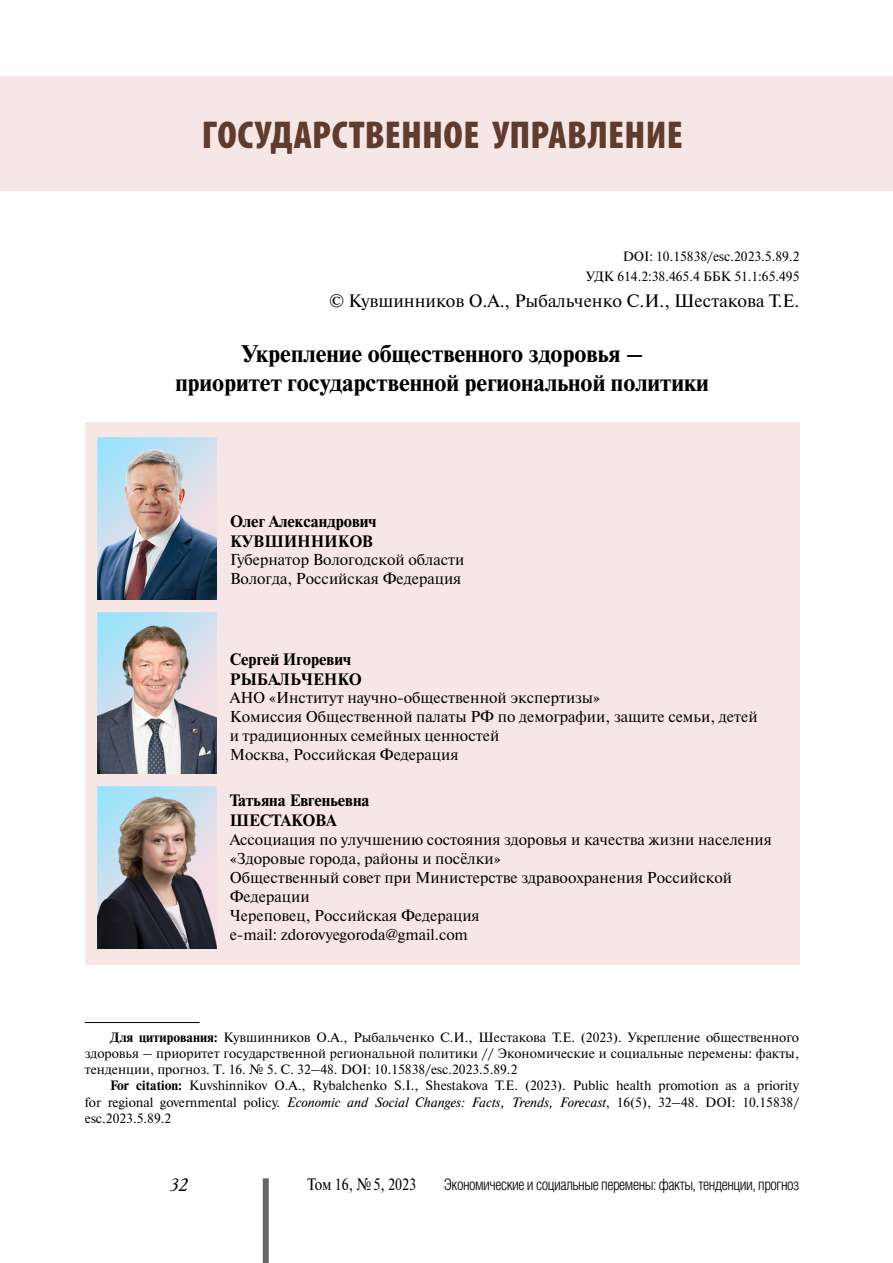
<style>
.page{position:relative;width:893px;height:1263px;background:#fff}
.page>*{position:absolute;margin:0;border:0;box-sizing:border-box;transform-origin:0 0}
.t1{font:900 condensed 39px "Myriad Pro";letter-spacing:.005em;color:#603c2f}
.t2{font:700 24px/28.8px "Newton C";color:#000;text-align:center}
.t3{font:18px "Newton C";color:#000}
.t4{font:italic 18px "Academy";color:#000}
.t5{font:700 16.5px/19.8px "Newton C";color:#000}
.t6{font:16.5px "Newton C";color:#000;scale:.85 1}
.t7{font:15.75px/18.9px "Newton C";color:#000}
.t8{font:300 15.75px "Helios Cond";letter-spacing:-.03em;color:#000}
.t9{font:13.5px/16.2px "Newton C";color:#000;text-align:justify}
.s1{font-weight:700}
.s2{font-style:italic}
</style>
<div class="page">
<div style="left:263px;top:1178px;width:6px;height:85px;background:#666"></div>
<div style="left:0;top:76px;width:893px;height:114px;background:#f7e6e6"></div>
<div style="left:85px;top:422px;width:714px;height:542px;background:#f7e6e6"></div>
<hr style="left:85px;top:1022px;width:115px;height:1px;background:#000">
<img style="left:98px;top:438px;width:119px;height:161px">
<img style="left:98px;top:612px;width:119px;height:162px">
<img style="left:98px;top:786px;width:119px;height:162px">
<h1 class="t1" style="left:202px;top:110px;width:482px">ГОСУДАРСТВЕННОЕ УПРАВЛЕНИЕ</h1>
<p class="t9" style="left:586px;top:246px;width:215px;line-height:20.4px;text-align:right">DOI: 10.15838/esc.2023.5.89.2<br>УДК 614.2:38.465.4 ББК 51.1:65.495</p>
<h3 class="t3" style="left:329px;top:291px;width:472px">© Кувшинников О.А., Рыбальченко С.И., Шестакова Т.Е.</h3>
<h2 class="t2" style="left:176px;top:339px;width:535px">Укрепление общественного здоровья –<br>приоритет государственной региональной политики</h2>
<p class="t5" style="left:230px;top:511px;width:148px">Олег Александрович<br>КУВШИННИКОВ</p>
<p class="t7" style="left:230px;top:551px;width:236px">Губернатор Вологодской области<br>Вологда, Российская Федерация</p>
<p class="t5" style="left:230px;top:649px;width:134px">Сергей Игоревич<br>РЫБАЛЬЧЕНКО</p>
<p class="t7" style="left:230px;top:689px;width:529px">АНО «Институт научно-общественной экспертизы»<br>Комиссия Общественной палаты РФ по демографии, защите семьи, детей и традиционных семейных ценностей<br>Москва, Российская Федерация</p>
<p class="t5" style="left:230px;top:791px;width:141px">Татьяна Евгеньевна<br>ШЕСТАКОВА</p>
<p class="t7" style="left:230px;top:830px;width:544px">Ассоциация по улучшению состояния здоровья и качества жизни населения «Здоровые города, районы и посёлки»<br>Общественный совет при Министерстве здравоохранения Российской Федерации<br>Череповец, Российская Федерация<br>e-mail: zdorovyegoroda@gmail.com</p>
<p class="t9" style="left:85px;top:1029px;width:716px;text-indent:26px"><span class="s1">Для цитирования:</span> Кувшинников О.А., Рыбальченко С.И., Шестакова Т.Е. (2023). Укрепление общественного здоровья – приоритет государственной региональной политики // Экономические и социальные перемены: факты, тенденции, прогноз. Т. 16. № 5. С. 32–48. DOI: 10.15838/esc.2023.5.89.2</p>
<p class="t9" style="left:85px;top:1078px;width:716px;text-indent:26px"><span class="s1">For citation:</span> Kuvshinnikov O.A., Rybalchenko S.I., Shestakova T.E. (2023). Public health promotion as a priority for regional governmental policy. <span class="s2">Economic and Social Changes: Facts, Trends, Forecast</span>, 16(5), 32–48. DOI: 10.15838/ esc.2023.5.89.2</p>
<h3 class="t4" style="left:170px;top:1174px;width:20px">32</h3>
<p class="t6" style="left:307px;top:1175px;width:130px">Том 16, №5, 2023</p>
<p class="t8" style="left:444px;top:1176px;width:357px">Экономические и социальные перемены: факты, тенденции, прогноз</p>
</div>
